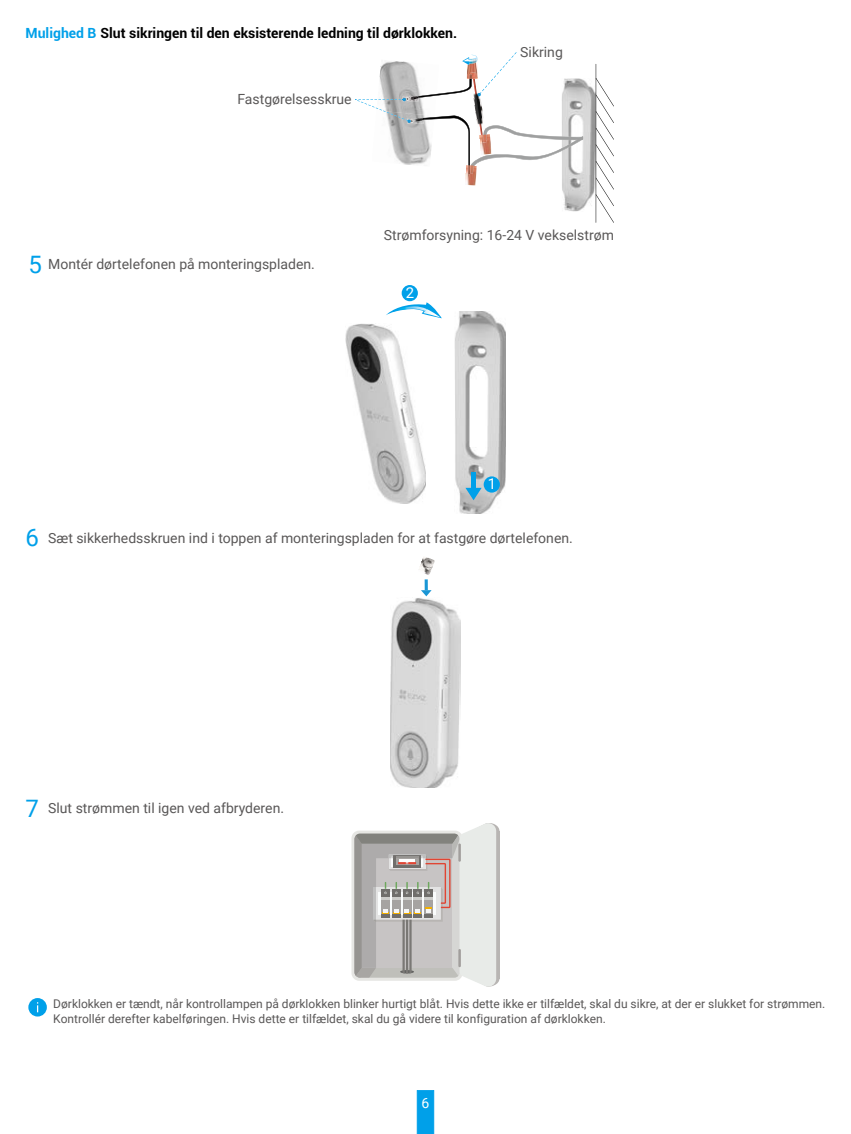
<style>
.page{position:relative;width:851px;height:1134px;background:#fff}
.page>*{position:absolute;margin:0;border:0;box-sizing:border-box;transform-origin:0 0}
.t1{font:15px "Roboto";color:#fff}
.t2{font:14px "Roboto";color:#595757}
.t3{font:700 14px "Roboto";color:#000}
.t4{font:14px "Roboto";color:#fff}
.t5{font:12px/14.4px "Roboto";color:#595757}
.s1{color:#00a0e9}
.s2{font-size:24px;color:#00a0e9}
</style>
<div class="page">
<svg style="left:417px;top:1090px;width:17px;height:44px"></svg>
<img style="left:562px;top:80px;width:33px;height:131px">
<svg style="left:595px;top:64px;width:19px;height:159px"></svg>
<img style="left:465px;top:174px;width:11px;height:11px">
<svg style="left:355px;top:52px;width:228px;height:122px"></svg>
<img style="left:346px;top:323px;width:80px;height:180px">
<img style="left:454px;top:311px;width:51px;height:203px">
<svg style="left:386px;top:302px;width:56px;height:16px"></svg>
<img style="left:423px;top:309px;width:17px;height:8px">
<img style="left:390px;top:306px;width:36px;height:7px">
<div style="left:471px;top:473px;width:5px;height:15px;background:#00a0e9"></div>
<svg style="left:465px;top:488px;width:16px;height:12px"></svg>
<div style="left:483px;top:476px;width:17px;height:17px;background:#00a0e9;border-radius:50%"></div>
<div style="left:401px;top:285px;width:17px;height:16px;background:#00a0e9;border-radius:50%"></div>
<img style="left:390px;top:598px;width:70px;height:190px">
<img style="left:419px;top:557px;width:16px;height:18px">
<svg style="left:424px;top:579px;width:4px;height:11px"></svg>
<svg style="left:421px;top:590px;width:10px;height:6px"></svg>
<div style="left:351px;top:831px;width:111px;height:150px;background:#e6e6e3;border-radius:8px"></div>
<svg style="left:354px;top:823px;width:145px;height:164px"></svg>
<svg style="left:28px;top:998px;width:19px;height:18px"></svg>
<p class="t3" style="left:26px;top:24px;width:431px"><span class="s1">Mulighed B</span> Slut sikringen til den eksisterende ledning til dørklokken.</p>
<p class="t2" style="left:237px;top:90px;width:116px">Fastgørelsesskrue</p>
<p class="t2" style="left:520px;top:42px;width:44px">Sikring</p>
<p class="t2" style="left:28px;top:255px;width:288px"><span class="s2">5</span> Montér dørtelefonen på monteringspladen.</p>
<p class="t2" style="left:384px;top:226px;width:231px">Strømforsyning: 16-24 V vekselstrøm</p>
<p class="t1" style="left:405px;top:282px;width:10px">2</p>
<p class="t1" style="left:487px;top:473px;width:10px">1</p>
<p class="t2" style="left:26px;top:528px;width:548px"><span class="s2">6</span> Sæt sikkerhedsskruen ind i toppen af monteringspladen for at fastgøre dørtelefonen.</p>
<p class="t2" style="left:26px;top:798px;width:260px"><span class="s2">7</span> Slut strømmen til igen ved afbryderen.</p>
<p class="t5" style="left:53px;top:996px;width:773px">Dørklokken er tændt, når kontrollampen på dørklokken blinker hurtigt blåt. Hvis dette ikke er tilfældet, skal du sikre, at der er slukket for strømmen.<br>Kontrollér derefter kabelføringen. Hvis dette er tilfældet, skal du gå videre til konfiguration af dørklokken.</p>
<p class="t4" style="left:421px;top:1093px;width:9px">6</p>
</div>
